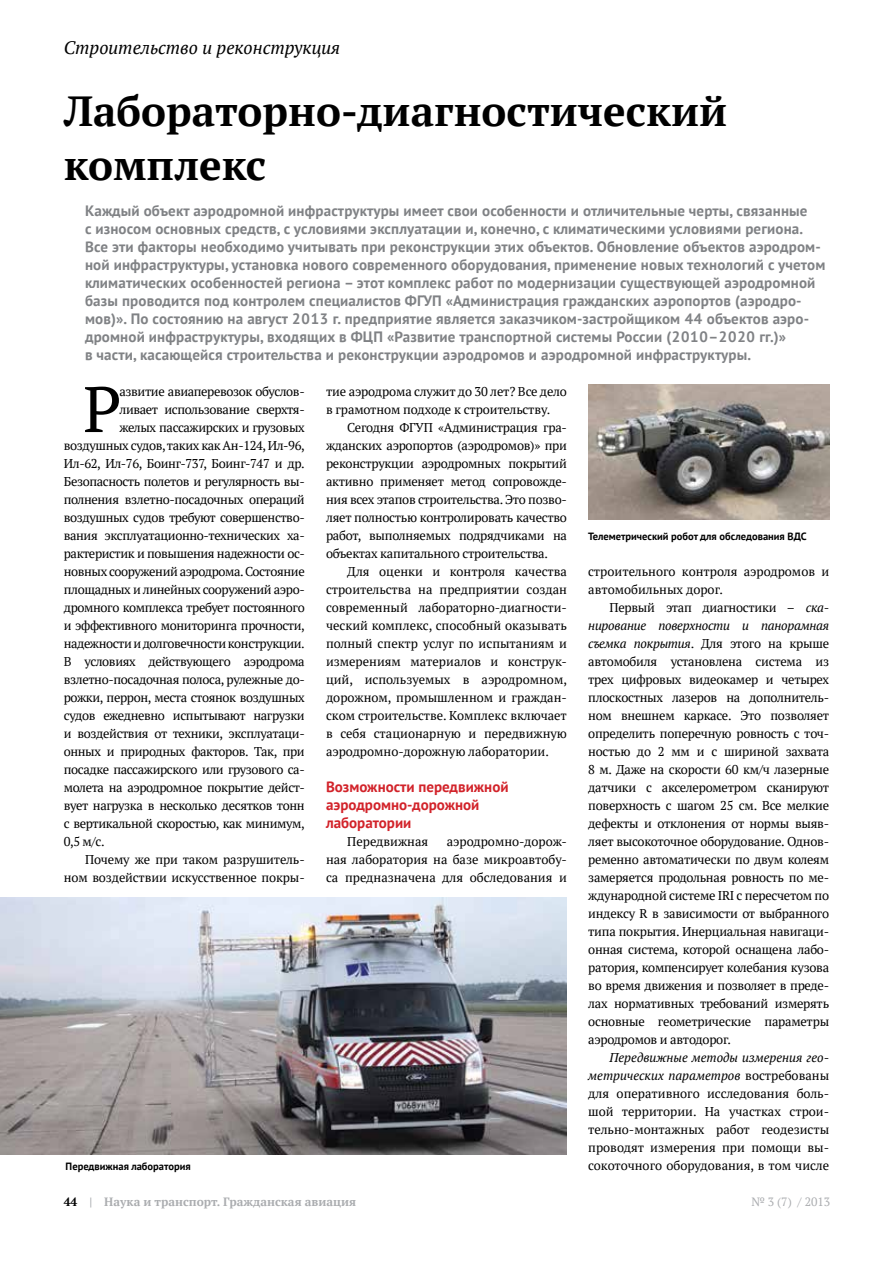
<style>
.page{position:relative;width:893px;height:1263px;background:#fff}
.page>*{position:absolute;margin:0;border:0;box-sizing:border-box;transform-origin:0 0}
.t1{font:64.2px "PT Serif";color:#000}
.t2{font:700 42px/54px "PT Serif";color:#000}
.t3{font:italic 18px "PT Serif";color:#000}
.t4{font:700 15px/18px "PT Sans";letter-spacing:.01em;color:#808285}
.t5{font:700 15px/18px "PT Sans";color:#d2232a}
.t6{font:12.75px/18px "PT Serif";letter-spacing:-.03em;color:#000;text-align:justify}
.t7{font:12.75px/18px "PT Serif";letter-spacing:-.01em;color:#000}
.t8{font:12.75px/18px "PT Serif";color:#000}
.t9{font:700 12px "PT Serif";color:#abadb0}
.t10{font:12px "PT Serif";color:#abadb0}
.t11{font:700 10.5px "PT Sans";color:#000}
.s1{font-style:italic}
.s2{color:#000}
</style>
<div class="page">
<img style="left:0;top:898px;width:567px;height:256px">
<img style="left:588px;top:385px;width:241px;height:135px">
<h3 class="t3" style="left:64px;top:36px;width:278px">Строительство и реконструкция</h3>
<h2 class="t2" style="left:64px;top:83px;width:665px">Лабораторно-диагностический комплекс</h2>
<p class="t4" style="left:85px;top:201px;width:742px">Каждый объект аэродромной инфраструктуры имеет свои особенности и отличительные черты, связанные<br>с износом основных средств, с условиями эксплуатации и, конечно, с климатическими условиями региона.<br>Все эти факторы необходимо учитывать при реконструкции этих объектов. Обновление объектов аэродром&shy;ной инфраструктуры, установка нового современного оборудования, применение новых технологий с учетом климатических особенностей региона – этот комплекс работ по модернизации существующей аэродромной базы проводится под контролем специалистов ФГУП «Администрация гражданских аэропортов (аэродро&shy;мов)». По состоянию на август 2013 г. предприятие является заказчиком-застройщиком 44 объектов аэро&shy;дромной инфраструктуры, входящих в ФЦП</p>
<p class="t4" style="left:85px;top:327px;width:703px;text-indent:302px">«Развитие транспортной системы России (2010–2020 гг.)» в части, касающейся строительства и реконструкции аэродромов и аэродромной инфраструктуры.</p>
<h1 class="t1" style="left:83px;top:368px;width:40px">Р</h1>
<p class="t6" style="left:120px;top:382px;width:187px">азвитие авиаперевозок обуслов-</p>
<p class="t6" style="left:120px;top:400px;width:187px">ливает использование сверхтя-</p>
<p class="t6" style="left:120px;top:418px;width:187px">желых пассажирских и грузовых</p>
<p class="t6" style="left:64px;top:436px;width:242px">воздушных судов, таких как Ан-124, Ил-96,</p>
<p class="t6" style="left:64px;top:454px;width:242px">Ил-62, Ил-76, Боинг-737, Боинг-747 и др.</p>
<p class="t6" style="left:64px;top:472px;width:242px">Безопасность полетов и регулярность вы-</p>
<p class="t6" style="left:64px;top:490px;width:242px">полнения взлетно-посадочных операций</p>
<p class="t6" style="left:64px;top:508px;width:242px">воздушных судов требуют совершенство-</p>
<p class="t6" style="left:64px;top:526px;width:242px">вания эксплуатационно-технических ха-</p>
<p class="t6" style="left:64px;top:544px;width:242px">рактеристик и повышения надежности ос-</p>
<p class="t6" style="left:64px;top:562px;width:242px">новных сооружений аэродрома. Состояние</p>
<p class="t6" style="left:64px;top:580px;width:242px">площадных и линейных сооружений аэро-</p>
<p class="t6" style="left:64px;top:598px;width:242px">дромного комплекса требует постоянного</p>
<p class="t6" style="left:64px;top:616px;width:242px">и эффективного мониторинга прочности,</p>
<p class="t6" style="left:64px;top:634px;width:242px">надежности и долговечности конструкции.</p>
<p class="t6" style="left:64px;top:652px;width:242px">В условиях действующего аэродрома</p>
<p class="t6" style="left:64px;top:670px;width:242px">взлетно-посадочная полоса, рулежные до-</p>
<p class="t6" style="left:64px;top:688px;width:242px">рожки, перрон, места стоянок воздушных</p>
<p class="t6" style="left:64px;top:706px;width:242px">судов ежедневно испытывают нагрузки</p>
<p class="t6" style="left:64px;top:724px;width:242px">и воздействия от техники, эксплуатаци-</p>
<p class="t6" style="left:64px;top:742px;width:242px">онных и природных факторов. Так, при</p>
<p class="t6" style="left:64px;top:760px;width:242px">посадке пассажирского или грузового са-</p>
<p class="t6" style="left:64px;top:778px;width:242px">молета на аэродромное покрытие дейст-</p>
<p class="t6" style="left:64px;top:796px;width:242px">вует нагрузка в несколько десятков тонн</p>
<p class="t6" style="left:64px;top:814px;width:242px">с вертикальной скоростью, как минимум,</p>
<p class="t6" style="left:64px;top:832px;width:42px">0,5 м/с.</p>
<p class="t7" style="left:85px;top:850px;width:221px">Почему же при таком разрушитель-</p>
<p class="t7" style="left:64px;top:868px;width:242px">ном воздействии искусственное покры-</p>
<p class="t7" style="left:326px;top:382px;width:242px">тие аэродрома служит до 30 лет? Все дело в грамотном подходе к строительству.</p>
<p class="t6" style="left:326px;top:418px;width:242px;text-indent:21px">Сегодня ФГУП «Администрация гра&shy;жданских аэропортов (аэродромов)» при реконструкции аэродромных покрытий активно применяет метод сопровожде&shy;ния всех этапов строительства. Это позво&shy;ляет полностью контролировать качество работ, выполняемых подрядчиками на объектах капитального строительства.</p>
<p class="t6" style="left:326px;top:562px;width:242px;text-indent:21px">Для оценки и контроля качества строительства на предприятии создан современный лабораторно-диагности&shy;ческий комплекс, способный оказывать полный спектр услуг по испытаниям и измерениям материалов и конструк&shy;ций, используемых в аэродромном, дорожном, промышленном и граждан&shy;ском строительстве. Комплекс включает в себя стационарную и передвижную аэродромно-дорожную лаборатории.</p>
<p class="t5" style="left:326px;top:777px;width:184px">Возможности передвижной аэродромно-дорожной лаборатории</p>
<p class="t8" style="left:347px;top:832px;width:83px">Передвижная</p>
<p class="t6" style="left:326px;top:832px;width:242px;text-indent:121px">аэродромно-дорож&shy;ная лаборатория на базе микроавтобу&shy;са предназначена для обследования и</p>
<p class="t11" style="left:66px;top:1159px;width:127px">Передвижная лаборатория</p>
<p class="t11" style="left:588px;top:529px;width:207px">Телеметрический робот для обследования ВДС</p>
<p class="t8" style="left:588px;top:562px;width:242px">строительного контроля аэродромов и автомобильных дорог.</p>
<p class="t6" style="left:588px;top:598px;width:242px;text-indent:21px">Первый этап диагностики – <span class="s1">ска&shy;нирование поверхности и панорамная съемка покрытия</span>. Для этого на крыше автомобиля установлена система из трех цифровых видеокамер и четырех плоскостных лазеров на дополнитель&shy;ном внешнем каркасе. Это позволяет определить поперечную ровность с точ&shy;ностью до 2 мм и с шириной захвата 8 м. Даже на скорости 60 км/ч лазерные датчики с акселерометром сканируют поверхность с шагом 25 см. Все мелкие дефекты и отклонения от нормы выяв&shy;ляет высокоточное оборудование. Однов&shy;ременно автоматически по двум колеям замеряется продольная ровность по ме&shy;ждународной системе IRI с пересчетом по индексу R в зависимости от выбранного типа покрытия. Инерциальная навигаци&shy;онная система, которой оснащена лабо&shy;ратория, компенсирует колебания кузова во время движения и позволяет в преде&shy;лах нормативных требований измерять основные геометрические параметры аэродромов и автодорог.</p>
<p class="t6" style="left:588px;top:1048px;width:242px;text-indent:21px"><span class="s1">Передвижные методы измерения гео&shy;метрических параметров</span> востребованы для оперативного исследования боль&shy;шой территории. На участках строи&shy;тельно-монтажных работ геодезисты проводят измерения при помощи вы&shy;сокоточного оборудования, в том числе</p>
<p class="t9" style="left:64px;top:1194px;width:294px"><span class="s2">44</span> | Наука и транспорт. Гражданская авиация</p>
<p class="t10" style="left:751px;top:1194px;width:80px">№ 3 (7) / 2013</p>
</div>
